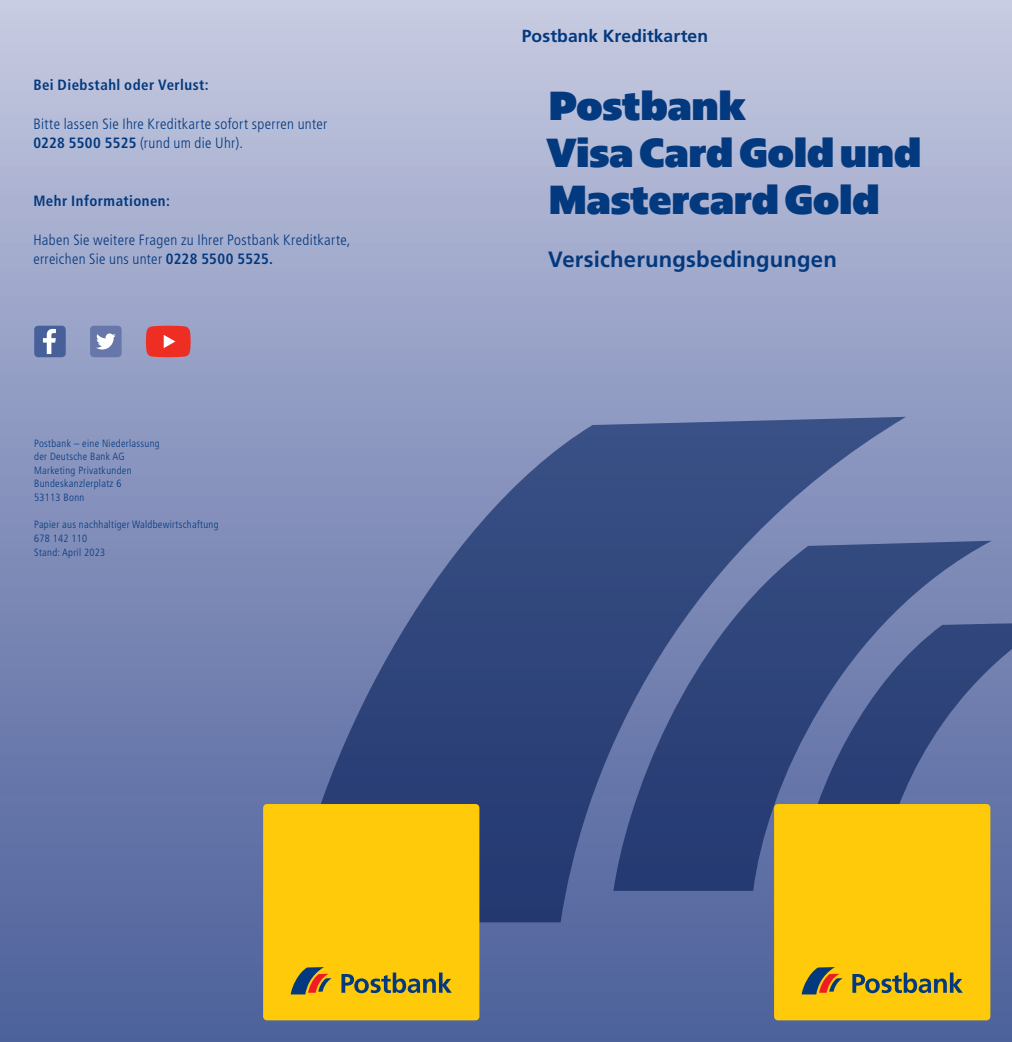
<style>
.page{position:relative;width:1012px;height:1042px;background:#fff}
.page>*{position:absolute;margin:0;border:0;box-sizing:border-box;transform-origin:0 0}
.t1{font:900 40.25px/47.2px "Postbank";letter-spacing:.005em;color:#03397e}
.t2{font:700 22.05px "Frutiger LT Std";letter-spacing:.005em;color:#03397e}
.t3{font:700 17.5px "Frutiger LT Pro";letter-spacing:.005em;color:#03397e}
.t4{font:300 condensed 14.88px/19.4px "Frutiger LT Std";letter-spacing:.02em;color:#03397e}
.t5{font:700 condensed 14.88px "Frutiger LT Std";letter-spacing:.03em;color:#03397e}
.t6{font:300 condensed 10.5px/13.7px "Frutiger LT Std";letter-spacing:.03em;color:#03397e}
.s1{font-weight:700}
</style>
<div class="page">
<div style="left:0;top:0;width:1012px;height:1042px;background:linear-gradient(to bottom,#c3c7e0,#495d98)"></div>
<svg style="left:291px;top:417px;width:721px;height:505px;background:#4d6092"></svg>
<div style="left:263px;top:804px;width:216px;height:216px;background:#feca0a;border-radius:4px"></div>
<div style="left:774px;top:804px;width:216px;height:216px;background:#feca0a;border-radius:4px"></div>
<svg style="left:852px;top:972px;width:111px;height:21px"></svg>
<svg style="left:802px;top:967px;width:41px;height:27px"></svg>
<svg style="left:341px;top:972px;width:111px;height:21px"></svg>
<svg style="left:291px;top:967px;width:41px;height:27px"></svg>
<div style="left:90px;top:326px;width:32px;height:31px;background:#6877aa;border-radius:4px"></div>
<svg style="left:96px;top:333px;width:20px;height:16px"></svg>
<div style="left:34px;top:326px;width:32px;height:31px;background:#48609a;border-radius:4px"></div>
<svg style="left:43px;top:329px;width:13px;height:25px"></svg>
<svg style="left:146px;top:326px;width:45px;height:31px"></svg>
<h3 class="t5" style="left:33px;top:76px;width:177px">Bei Diebstahl oder Verlust:</h3>
<h3 class="t4" style="left:33px;top:114px;width:295px">Bitte lassen Sie Ihre Kreditkarte sofort sperren unter<br><span class="s1">0228 5500 5525</span> (rund um die Uhr).</h3>
<h3 class="t5" style="left:33px;top:192px;width:138px">Mehr Informationen:</h3>
<h3 class="t4" style="left:33px;top:230px;width:319px">Haben Sie weitere Fragen zu Ihrer Postbank Kreditkarte, erreichen Sie uns unter <span class="s1">0228 5500 5525.</span></h3>
<p class="t6" style="left:34px;top:436px;width:127px">Postbank – eine Niederlassung der Deutsche Bank AG<br>Marketing Privatkunden<br>Bundeskanzlerplatz 6<br>53113 Bonn</p>
<p class="t6" style="left:34px;top:518px;width:186px">Papier aus nachhaltiger Waldbewirtschaftung<br>678 142 110<br>Stand: April 2023</p>
<h3 class="t3" style="left:522px;top:26px;width:188px">Postbank Kreditkarten</h3>
<h1 class="t1" style="left:547px;top:81px;width:376px">Postbank<br>Visa Card Gold und<br>Mastercard Gold</h1>
<h2 class="t2" style="left:548px;top:246px;width:290px">Versicherungsbedingungen</h2>
</div>
